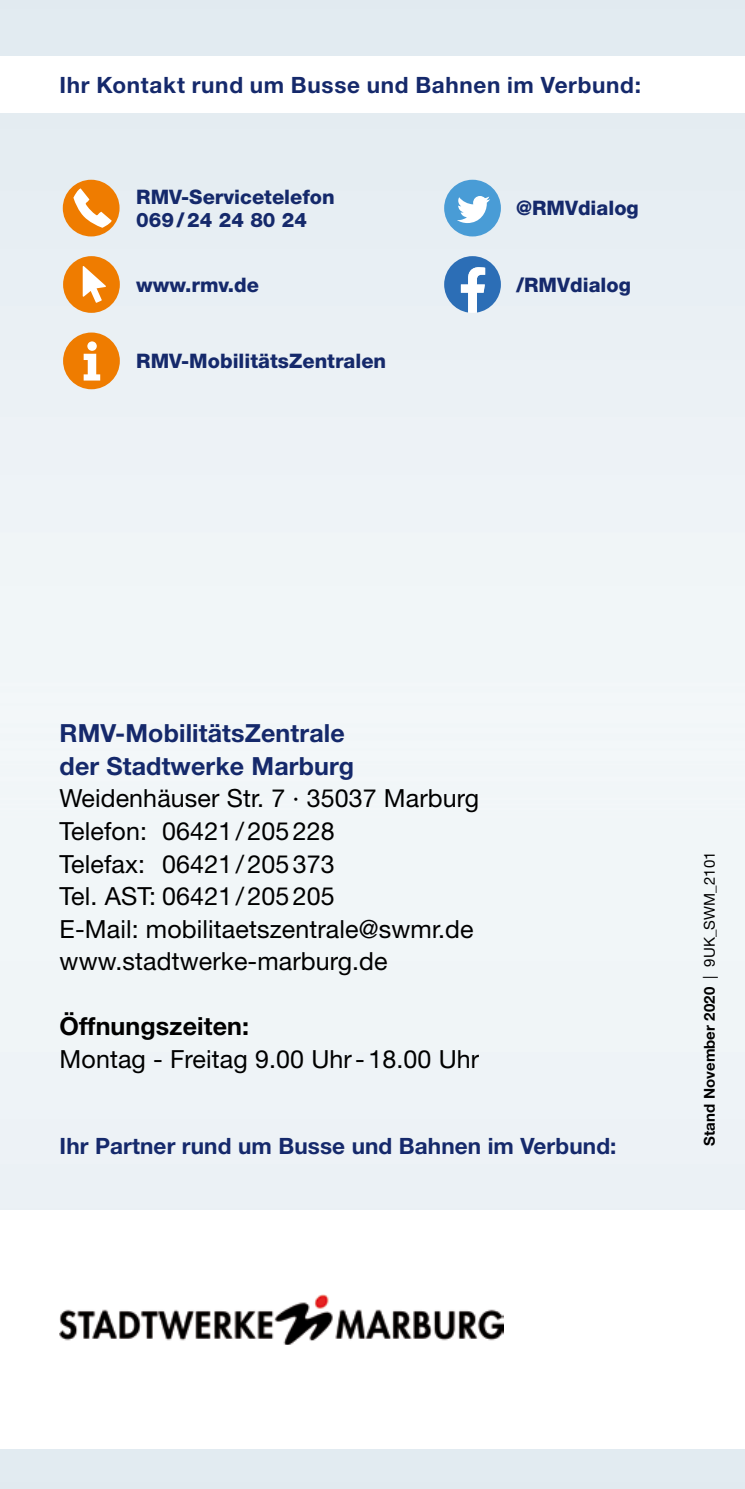
<style>
.page{position:relative;width:745px;height:1489px;background:#fff}
.page>*{position:absolute;margin:0;border:0;box-sizing:border-box;transform-origin:0 0}
.t1{font:25px/32.5px "Helvetica Neue LT Std";letter-spacing:.005em;color:#000}
.t2{font:700 25px/32.5px "Helvetica Neue LT Std";letter-spacing:.005em;color:#15296b}
.t3{font:700 25px "Helvetica Neue LT Std";letter-spacing:.005em;color:#000}
.t4{font:700 22.5px "Helvetica Neue LT Std";letter-spacing:.03em;color:#15296b}
.t5{font:700 22.5px "Helvetica Neue LT Std";letter-spacing:.005em;color:#15296b}
.t6{font:800 20px/22.5px "Helvetica Neue LT Std";color:#15296b}
.t7{font:700 15px "Helvetica Neue LT Std";letter-spacing:.005em;color:#000}
.s1{font-weight:400}
</style>
<div class="page">
<img style="left:0;top:0;width:744px;height:1488px">
<div style="left:0;top:1210px;width:744px;height:238px;background:#fff"></div>
<div style="left:0;top:57px;width:744px;height:56px;background:#fff"></div>
<div style="left:63px;top:180px;width:56px;height:56px;background:#ef7c00;border-radius:50%"></div>
<svg style="left:73px;top:188px;width:39px;height:40px"></svg>
<div style="left:63px;top:256px;width:57px;height:57px;background:#ef7c00;border-radius:50%"></div>
<svg style="left:83px;top:266px;width:23px;height:37px"></svg>
<div style="left:63px;top:332px;width:57px;height:57px;background:#ef7c00;border-radius:50%"></div>
<svg style="left:84px;top:341px;width:16px;height:39px"></svg>
<div style="left:444px;top:180px;width:56px;height:56px;background:#499cd6;border-radius:50%"></div>
<svg style="left:457px;top:196px;width:33px;height:27px"></svg>
<svg style="left:444px;top:256px;width:56px;height:57px"></svg>
<img style="left:60px;top:1294px;width:443px;height:50px">
<p class="t4" style="left:60px;top:71px;width:582px">Ihr Kontakt rund um Busse und Bahnen im Verbund:</p>
<p class="t6" style="left:136px;top:186px;width:200px">RMV-Servicetelefon<br>069 / 24 24 80 24</p>
<p class="t6" style="left:136px;top:273px;width:124px">www.rmv.de</p>
<p class="t6" style="left:136px;top:349px;width:251px">RMV-MobilitätsZentralen</p>
<p class="t6" style="left:515px;top:197px;width:124px">@RMVdialog</p>
<p class="t6" style="left:515px;top:273px;width:116px">/RMVdialog</p>
<p class="t2" style="left:60px;top:716px;width:296px">RMV-MobilitätsZentrale der Stadtwerke Marburg</p>
<p class="t1" style="left:60px;top:782px;width:420px">Weidenhäuser Str. 7 · 35037 Marburg<br>Telefon: 06421 / 205 228<br>Telefax: 06421 / 205 373<br>Tel. AST: 06421 / 205 205<br>E-Mail: mobilitaetszentrale@swmr.de www.stadtwerke-marburg.de</p>
<p class="t3" style="left:60px;top:1010px;width:191px">Öffnungszeiten:</p>
<p class="t1" style="left:60px;top:1042px;width:421px">Montag - Freitag 9.00 Uhr - 18.00 Uhr</p>
<p class="t5" style="left:60px;top:1132px;width:558px">Ihr Partner rund um Busse und Bahnen im Verbund:</p>
<p class="t7" style="left:699px;top:1145px;width:296px;rotate:-90deg">Stand November 2020 <span class="s1">| 9UK_SWM_2101</span></p>
</div>
